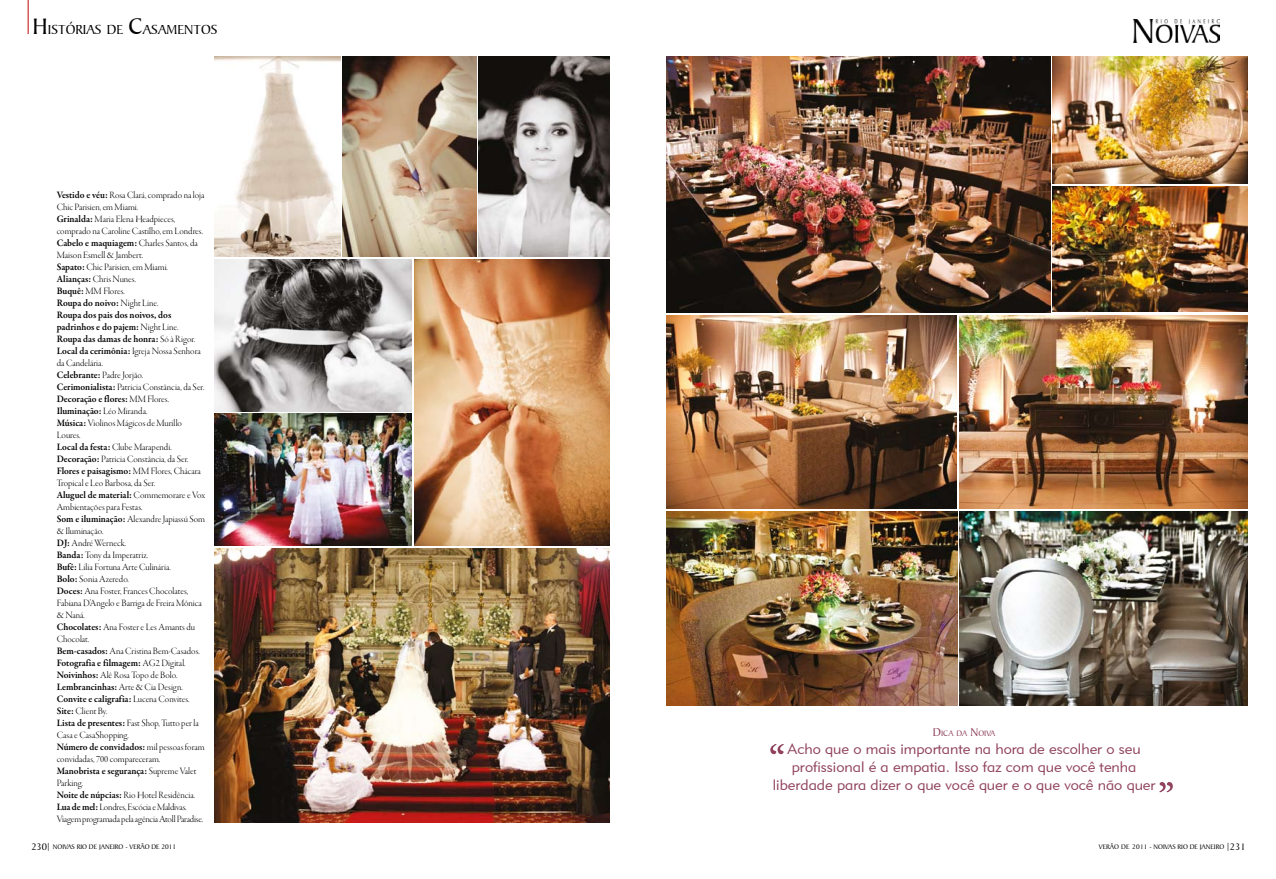
<style>
.page{position:relative;width:1276px;height:879px;background:#fff}
.page>*{position:absolute;margin:0;border:0;box-sizing:border-box;transform-origin:0 0}
.t1{font:15px/18px "Geometric 415 BT Lite A";color:#90425e;text-align:center}
.t2{font:14px "Baker Signet BT";color:#000}
.t3{font:10px/12px "Garamond Premr Pro Lt Disp";color:#000}
.t4{font:600 10px/12px "Garamond Premr Pro";color:#000;scale:.95 1}
.t5{font:8.4px "Baker Signet BT";color:#90425e}
.t6{font:7px "Baker Signet BT";color:#000}
.s1{font-size:24px}
.s2{font-family:"Garamond Premr Pro";font-weight:600}
.s3{font-family:"Garamond Premr Pro Lt Disp";font-weight:400}
.s4{font-size:12px}
.s5{font-size:10px}
.s6{font-size:8px}
</style>
<div class="page">
<hr style="left:28px;top:0;width:1px;height:34px;background:#c00808">
<img style="left:215px;top:56px;width:125px;height:200px">
<img style="left:343px;top:56px;width:133px;height:200px">
<img style="left:479px;top:56px;width:130px;height:200px">
<img style="left:414px;top:259px;width:195px;height:286px">
<img style="left:215px;top:259px;width:197px;height:152px">
<img style="left:215px;top:414px;width:197px;height:132px">
<img style="left:215px;top:548px;width:394px;height:274px">
<img style="left:666px;top:57px;width:384px;height:256px">
<img style="left:1052px;top:186px;width:195px;height:126px">
<img style="left:666px;top:511px;width:291px;height:195px">
<img style="left:959px;top:511px;width:288px;height:194px">
<img style="left:1052px;top:57px;width:195px;height:127px">
<img style="left:666px;top:315px;width:290px;height:194px">
<img style="left:959px;top:315px;width:288px;height:194px">
<svg style="left:770px;top:744px;width:14px;height:10px"></svg>
<svg style="left:1159px;top:782px;width:13px;height:10px"></svg>
<img style="left:1133px;top:20px;width:86px;height:23px">
<h2 class="t2" style="left:33px;top:21px;width:187px"><span class="s1">H</span>ISTÓRIAS DE <span class="s1">C</span>ASAMENTOS</h2>
<p class="t3" style="left:57px;top:189px;width:149px"><span class="s2">Vestido e véu:</span> Rosa Clará, comprado na loja Chic Parisien, em Miami.<br><span class="s2">Grinalda:</span> Maria Elena Headpieces, comprado na Caroline Castilho, em Londres.</p>
<p class="t4" style="left:57px;top:237px;width:150px">Cabelo e maquiagem: <span class="s3">Charles Santos, da</span></p>
<p class="t3" style="left:57px;top:249px;width:113px">Maison Esmell &amp; Jambert.<br><span class="s2">Sapato:</span> Chic Parisien, em Miami.<br><span class="s2">Alianças:</span> Chris Nunes.<br><span class="s2">Buquê:</span> MM Flores.</p>
<p class="t4" style="left:57px;top:297px;width:147px">Roupa do noivo: <span class="s3">Night Line.<br></span>Roupa dos pais dos noivos, dos padrinhos e do pajem: <span class="s3">Night Line.<br></span>Roupa das damas de honra: <span class="s3">Só à Rigor.</span></p>
<p class="t3" style="left:57px;top:345px;width:149px"><span class="s2">Local da cerimônia:</span> Igreja Nossa Senhora da Candelária.<br><span class="s2">Celebrante:</span> Padre Jorjão.<br><span class="s2">Cerimonialista:</span> Patricia Constância, da Ser.</p>
<p class="t4" style="left:57px;top:393px;width:120px">Decoração e flores: <span class="s3">MM Flores.<br></span>Iluminação: <span class="s3">Léo Miranda.</span></p>
<p class="t3" style="left:57px;top:417px;width:133px"><span class="s2">Música:</span> Violinos Mágicos de Murillo<br>Loures.<br><span class="s2">Local da festa:</span> Clube Marapendi.<br><span class="s2">Decoração:</span> Patricia Constância, da Ser.</p>
<p class="t4" style="left:57px;top:465px;width:153px">Flores e paisagismo: <span class="s3">MM Flores, Chácara</span></p>
<p class="t3" style="left:57px;top:477px;width:100px">Tropical e Leo Barbosa, da Ser.</p>
<p class="t4" style="left:57px;top:489px;width:158px">Aluguel de material: <span class="s3">Commemorare e Vox</span></p>
<p class="t3" style="left:57px;top:501px;width:150px">Ambientações para Festas.<br><span class="s2">Som e iluminação:</span> Alexandre Japiassú Som &amp; Iluminação.<br><span class="s2">DJ:</span> André Werneck.<br><span class="s2">Banda:</span> Tony da Imperatriz.<br><span class="s2">Bufê:</span> Lilia Fortuna Arte Culinária.<br><span class="s2">Bolo:</span> Sonia Azeredo.<br><span class="s2">Doces:</span> Ana Foster, Frances Chocolates,<br>Fabiana D’Angelo e Barriga de Freira Mônica &amp; Naná.<br><span class="s2">Chocolates:</span> Ana Foster e Les Amants du<br>Chocolat.<br><span class="s2">Bem-casados:</span> Ana Cristina Bem-Casados.</p>
<p class="t4" style="left:57px;top:657px;width:137px">Fotografia e filmagem: <span class="s3">AG2 Digital.</span></p>
<p class="t3" style="left:57px;top:669px;width:127px"><span class="s2">Noivinhos:</span> Alê Rosa Topo de Bolo.<br><span class="s2">Lembrancinhas:</span> Arte &amp; Cia Design.</p>
<p class="t4" style="left:57px;top:693px;width:141px">Convite e caligrafia: <span class="s3">Lucena Convites.</span></p>
<p class="t3" style="left:57px;top:705px;width:144px"><span class="s2">Site:</span> Client By.<br><span class="s2">Lista de presentes:</span> Fast Shop, Tutto per la<br>Casa e CasaShopping.</p>
<p class="t4" style="left:57px;top:741px;width:157px">Número de convidados: <span class="s3">mil pessoas foram</span></p>
<p class="t3" style="left:57px;top:753px;width:105px">convidadas, 700 compareceram.</p>
<p class="t4" style="left:57px;top:765px;width:149px">Manobrista e segurança: <span class="s3">Supreme Valet</span></p>
<p class="t3" style="left:57px;top:777px;width:148px">Parking.<br><span class="s2">Noite de núpcias:</span> Rio Hotel Residência.<br><span class="s2">Lua de mel:</span> Londres, Escócia e Maldivas.<br>Viagem programada pela agência Atoll Paradise.</p>
<p class="t5" style="left:933px;top:728px;width:64px"><span class="s4">D</span>ICA DA <span class="s4">N</span>OIVA</p>
<h1 class="t1" style="left:773px;top:739px;width:384px">Acho que o mais importante na hora de escolher o seu profissional é a empatia. Isso faz com que você tenha liberdade para dizer o que você quer e o que você não quer</h1>
<p class="t6" style="left:31px;top:842px;width:146px"><span class="s5">230</span><span class="s6">|</span> NOIVAS RIO DE JANEIRO - VERÃO de 2011</p>
<p class="t6" style="left:1098px;top:843px;width:148px">VERÃO de 2011 - NOIVAS RIO DE JANEIRO <span class="s6">|</span><span class="s5">231</span></p>
</div>
